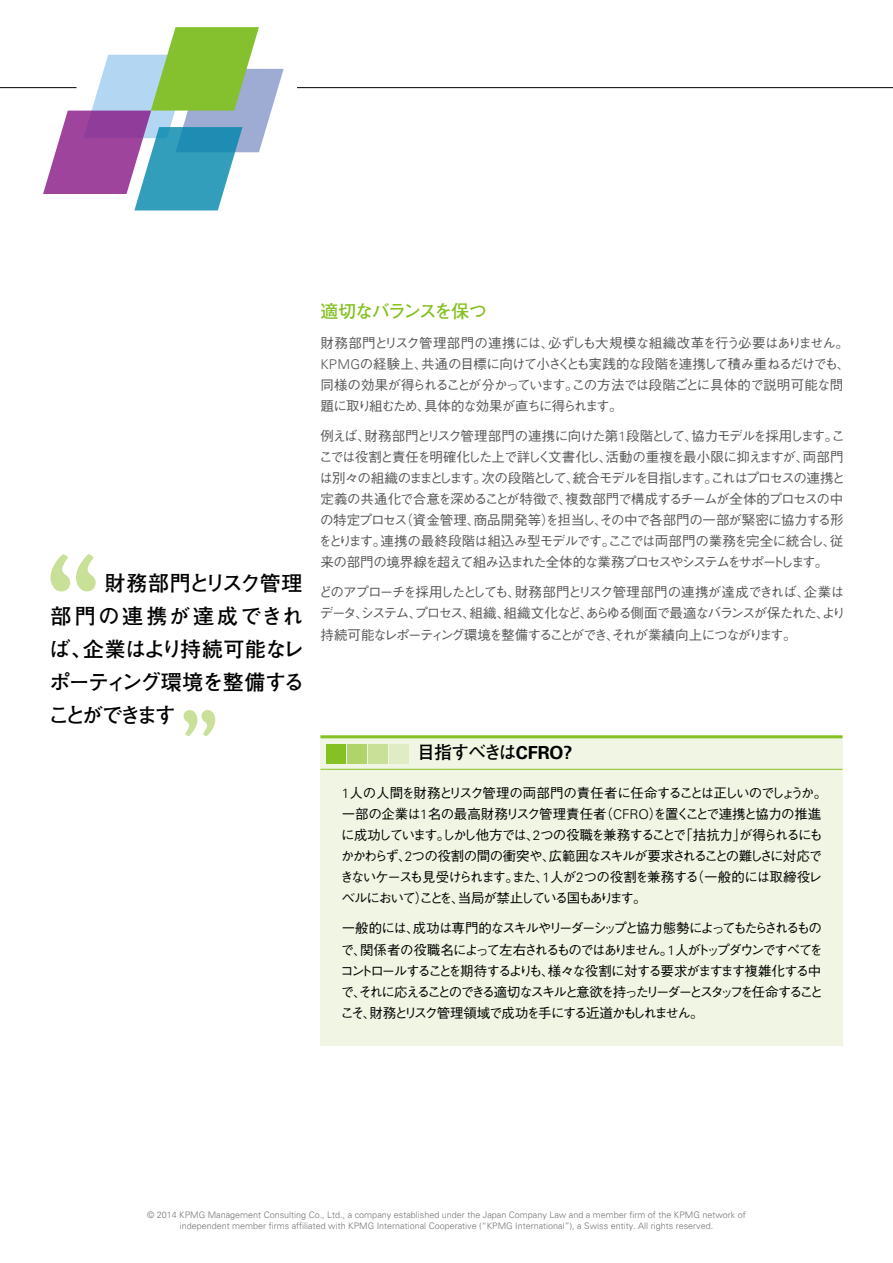
<style>
.page{position:relative;width:893px;height:1263px;background:#fff}
.page>*{position:absolute;margin:0;border:0;box-sizing:border-box;transform-origin:0 0}
.t1{font:700 21px/33px "Futo Go B101 Pro";letter-spacing:-.025em;color:#000;text-align:justify}
.t2{font:700 18px "Futo Go B101 Pro";letter-spacing:-.07em;color:#000}
.t3{font:700 18px "Futo Go B101 Pro";letter-spacing:-.075em;color:#85c123}
.t4{font:500 13.5px/21px "Gothic BBB Pro";letter-spacing:-.075em;color:#595757}
.t5{font:500 13.5px/21px "Gothic BBB Pro";letter-spacing:-.09em;color:#000}
.t6{font:500 13.5px/21px "Gothic BBB Pro";letter-spacing:-.145em;color:#000}
.t7{font:300 9px/10.8px "Univers 45";color:#737578;text-align:center}
.s1{font-family:"Univers 45";font-weight:300}
.s2{font-family:"Univers LT Std"}
</style>
<div class="page">
<svg style="left:43px;top:27px;width:241px;height:183px"></svg>
<div style="left:320px;top:735px;width:522px;height:311px;background:#f0f6e3"></div>
<hr style="left:320px;top:769px;width:522px;height:1px;background:#85c123">
<hr style="left:320px;top:735px;width:522px;height:3px;background:#85c123">
<div style="left:326px;top:744px;width:19px;height:19px;background:#85c123"></div>
<div style="left:347px;top:744px;width:19px;height:19px;background:#b0d36a"></div>
<div style="left:368px;top:744px;width:19px;height:19px;background:#c9e098"></div>
<div style="left:389px;top:744px;width:19px;height:19px;background:#e0edc4"></div>
<svg style="left:50px;top:554px;width:46px;height:37px"></svg>
<svg style="left:184px;top:710px;width:31px;height:26px"></svg>
<hr style="left:0;top:87px;width:77px;height:1px;background:#000">
<hr style="left:297px;top:87px;width:596px;height:1px;background:#000">
<h1 class="t1" style="left:48px;top:564px;width:258px;text-indent:56px">財務部門とリスク管理部門の連携が達成できれば、企業はより持続可能なレポーティング環境を整備することができます</h1>
<h2 class="t3" style="left:320px;top:297px;width:168px">適切なバランスを保つ</h2>
<p class="t4" style="left:320px;top:331px;width:531px">財務部門とリスク管理部門の連携には、必ずしも大規模な組織改革を行う必要はありません。<span class="s1">KPMG</span>の経験上、共通の目標に向けて小さくとも実践的な段階を連携して積み重ねるだけでも、同様の効果が得られることが分かっています。この方法では段階ごとに具体的で説明可能な問題に取り組むため、具体的な効果が直ちに得られます。</p>
<p class="t4" style="left:319px;top:424px;width:528px">例えば、財務部門とリスク管理部門の連携に向けた第<span class="s1">1</span>段階として、協力モデルを採用します。ここでは役割と責任を明確化した上で詳しく文書化し、活動の重複を最小限に抑えますが、両部門は別々の組織のままとします。次の段階として、統合モデルを目指します。これはプロセスの連携と定義の共通化で合意を深めることが特徴で、複数部門で構成するチームが全体的プロセスの中の特定プロセス（資金管理、商品開発等）を担当し、その中で各部門の一部が緊密に協力する形をとります。連携の最終段階は組込み型モデルです。ここでは両部門の業務を完全に統合し、従来の部門の境界線を超えて組み込まれた全体的な業務プロセスやシステムをサポートします。</p>
<p class="t4" style="left:319px;top:580px;width:528px;text-align:justify">どのアプローチを採用したとしても、財務部門とリスク管理部門の連携が達成できれば、企業はデータ、システム、プロセス、組織、組織文化など、あらゆる側面で最適なバランスが保たれた、より持続可能なレポーティング環境を整備することができ、それが業績向上につながります。</p>
<h2 class="t2" style="left:417px;top:738px;width:157px">目指すべきは<span class="s2">CFRO?</span></h2>
<p class="t5" style="left:340px;top:781px;width:489px"><span class="s1">1</span>人の人間を財務とリスク管理の両部門の責任者に任命することは正しいのでしょうか。一部の企業は<span class="s1">1</span>名の最高財務リスク管理責任者（<span class="s1">CFRO</span>）を置くことで連携と協力の推進に成功しています。しかし他方では、<span class="s1">2</span>つの役職を兼務することで「拮抗力」が得られるにもかかわらず、<span class="s1">2</span>つの役割の間の衝突や、広範囲なスキルが要求されることの難しさに対応できないケースも見受けられます。また、<span class="s1">1</span>人が<span class="s1">2</span>つの役割を兼務する（一般的には取締役レベルにおいて）ことを、当局が禁止している国もあります。</p>
<p class="t6" style="left:340px;top:916px;width:484px">一般的には、成功は専門的なスキルやリーダーシップと協力態勢によってもたらされるもので、関係者の役職名によって左右されるものではありません。<span class="s1">1</span>人がトップダウンですべてをコントロールすることを期待するよりも、様々な役割に対する要求がますます複雑化する中で、それに応えることのできる適切なスキルと意欲を持ったリーダーとスタッフを任命することこそ、財務とリスク管理領域で成功を手にする近道かもしれません。</p>
<p class="t7" style="left:147px;top:1209px;width:600px">© 2014 KPMG Management Consulting Co., Ltd., a company established under the Japan Company Law and a member firm of the KPMG network of independent member firms affiliated with KPMG International Cooperative (“KPMG International”), a Swiss entity. All rights reserved.</p>
</div>
